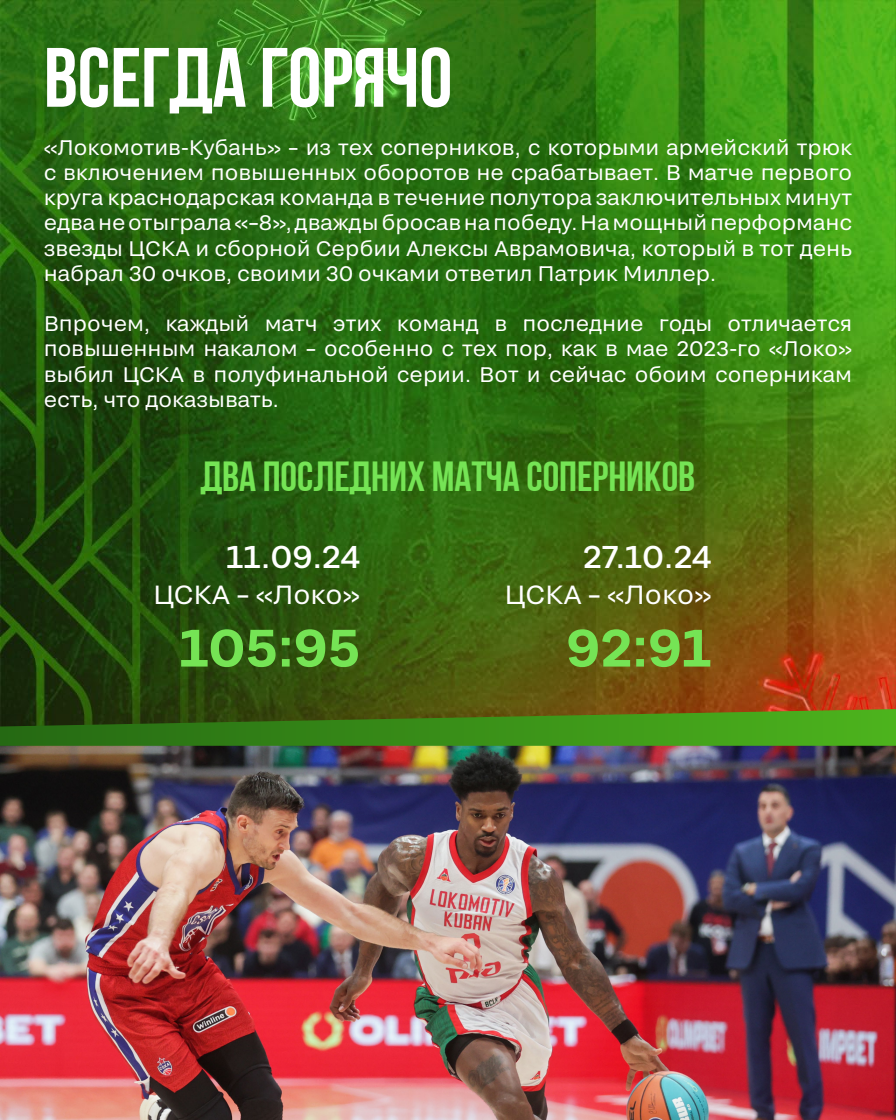
<style>
.page{position:relative;width:896px;height:1120px;background:#fff}
.page>*{position:absolute;margin:0;border:0;box-sizing:border-box;transform-origin:0 0}
.t1{font:84px "Bebas Neue Cyrillic";color:#fff}
.t2{font:600 52.5px "TRY Grtsk";color:#75e455}
.t3{font:42px "Bebas Neue Cyrillic";color:#75e455}
.t4{font:500 31.5px "TRY Grtsk";letter-spacing:-.005em;color:#fff}
.t5{font:26.25px "TRY Grtsk";color:#fff}
.t6{font:21px/25.2px "TRY Grtsk";color:#fff;text-align:justify}
</style>
<div class="page">
<img style="left:0;top:0;width:896px;height:709px">
<img style="left:0;top:746px;width:896px;height:374px">
<svg style="left:0;top:709px;width:896px;height:37px;background:#3c7e15"></svg>
<h1 class="t1" style="left:44px;top:31px;width:410px">Всегда горячо</h1>
<p class="t6" style="left:44px;top:134px;width:810px">«Локомотив-Кубань» – из тех соперников, с которыми армейский трюк с включением повышенных оборотов не срабатывает. В матче первого круга краснодарская команда в течение полутора заключительных минут едва не отыграла «–8», дважды бросав на победу. На мощный перформанс звезды ЦСКА и сборной Сербии Алексы Аврамовича, который в тот день набрал 30 очков, своими 30 очками ответил Патрик Миллер.</p>
<p class="t6" style="left:44px;top:311px;width:810px">Впрочем, каждый матч этих команд в последние годы отличается повышенным накалом – особенно с тех пор, как в мае 2023-го «Локо» выбил ЦСКА в полуфинальной серии. Вот и сейчас обоим соперникам есть, что доказывать.</p>
<h3 class="t3" style="left:201px;top:453px;width:496px">Два последних матча соперников</h3>
<h3 class="t4" style="left:226px;top:537px;width:136px">11.09.24</h3>
<p class="t5" style="left:153px;top:579px;width:209px">ЦСКА – «Локо»</p>
<h2 class="t2" style="left:179px;top:615px;width:182px">105:95</h2>
<h3 class="t4" style="left:583px;top:537px;width:130px">27.10.24</h3>
<p class="t5" style="left:504px;top:579px;width:209px">ЦСКА – «Локо»</p>
<h2 class="t2" style="left:566px;top:615px;width:147px">92:91</h2>
</div>
